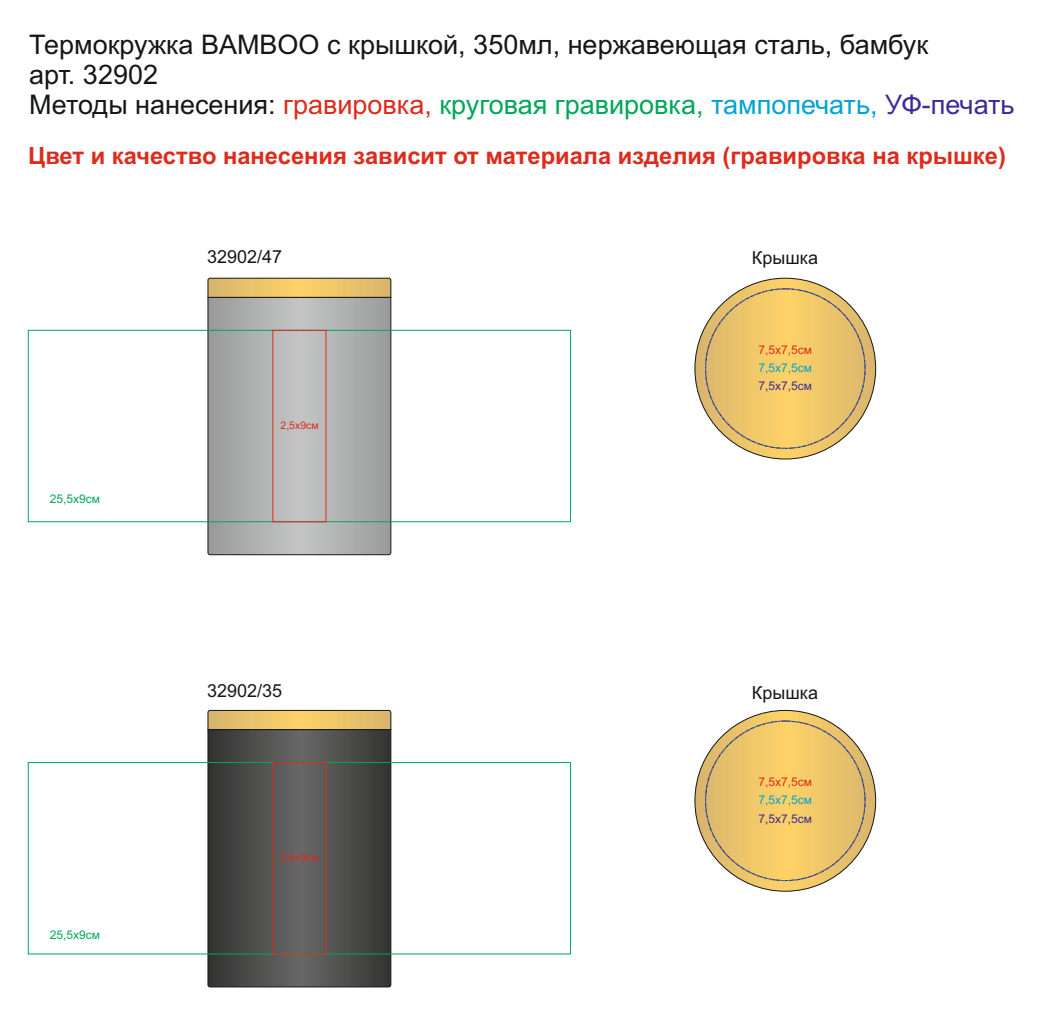
<style>
.page{position:relative;width:1042px;height:1021px;background:#fff}
.page>*{position:absolute;margin:0;border:0;box-sizing:border-box;transform-origin:0 0}
.t1{font:27px/30.2px "Arial";color:#151616}
.t2{font:700 23.7px "Arial";color:#dd2b1c}
.t3{font:18px "Arial";color:#151616}
.t4{font:12px "Arial";color:#dd2b1c}
.t5{font:12px "Arial";color:#00a3d4}
.t6{font:12px "Arial";color:#3c2b99}
.t7{font:12px "Arial";color:#00a759}
.t8{font:10.5px "Arial";color:#dd2b1c}
.s1{color:#dd2b1c}
.s2{color:#00a759}
.s3{color:#00a3d4}
.s4{color:#3c2b99}
</style>
<div class="page">
<svg style="left:207px;top:298px;width:184px;height:257px;background:#adacac"></svg>
<svg style="left:207px;top:278px;width:184px;height:20px;background:#d6b362"></svg>
<svg style="left:695px;top:278px;width:180px;height:181px;background:#e7c16a"></svg>
<svg style="left:695px;top:710px;width:180px;height:181px;background:#e7c16a"></svg>
<svg style="left:207px;top:730px;width:184px;height:257px;background:#4e4d4c"></svg>
<svg style="left:207px;top:710px;width:184px;height:20px;background:#d5b262"></svg>
<div style="left:28px;top:330px;width:543px;height:192px;border:1px solid #00a759"></div>
<div style="left:28px;top:762px;width:543px;height:192px;border:1px solid #00a759"></div>
<p class="t1" style="left:29px;top:32px;width:987px">Термокружка BAMBOO с крышкой, 350мл, нержавеющая сталь, бамбук<br>арт. 32902<br>Методы нанесения: <span class="s1">гравировка,</span> <span class="s2">круговая гравировка,</span> <span class="s3">тампопечать,</span> <span class="s4">УФ-печать</span></p>
<p class="t2" style="left:28px;top:147px;width:979px">Цвет и качество нанесения зависит от материала изделия (гравировка на крышке)</p>
<p class="t7" style="left:50px;top:494px;width:52px">25,5х9см</p>
<p class="t7" style="left:50px;top:930px;width:52px">25,5х9см</p>
<p class="t3" style="left:207px;top:250px;width:77px">32902/47</p>
<p class="t8" style="left:280px;top:421px;width:40px">2,5х9см</p>
<p class="t3" style="left:207px;top:683px;width:77px">32902/35</p>
<p class="t8" style="left:280px;top:853px;width:40px">2,5х9см</p>
<p class="t3" style="left:752px;top:250px;width:68px">Крышка</p>
<p class="t4" style="left:758px;top:345px;width:55px">7,5х7,5см</p>
<p class="t5" style="left:758px;top:363px;width:55px">7,5х7,5см</p>
<p class="t6" style="left:758px;top:381px;width:55px">7,5х7,5см</p>
<p class="t3" style="left:752px;top:685px;width:68px">Крышка</p>
<p class="t4" style="left:758px;top:777px;width:55px">7,5х7,5см</p>
<p class="t5" style="left:758px;top:795px;width:55px">7,5х7,5см</p>
<p class="t6" style="left:758px;top:813px;width:55px">7,5х7,5см</p>
</div>
